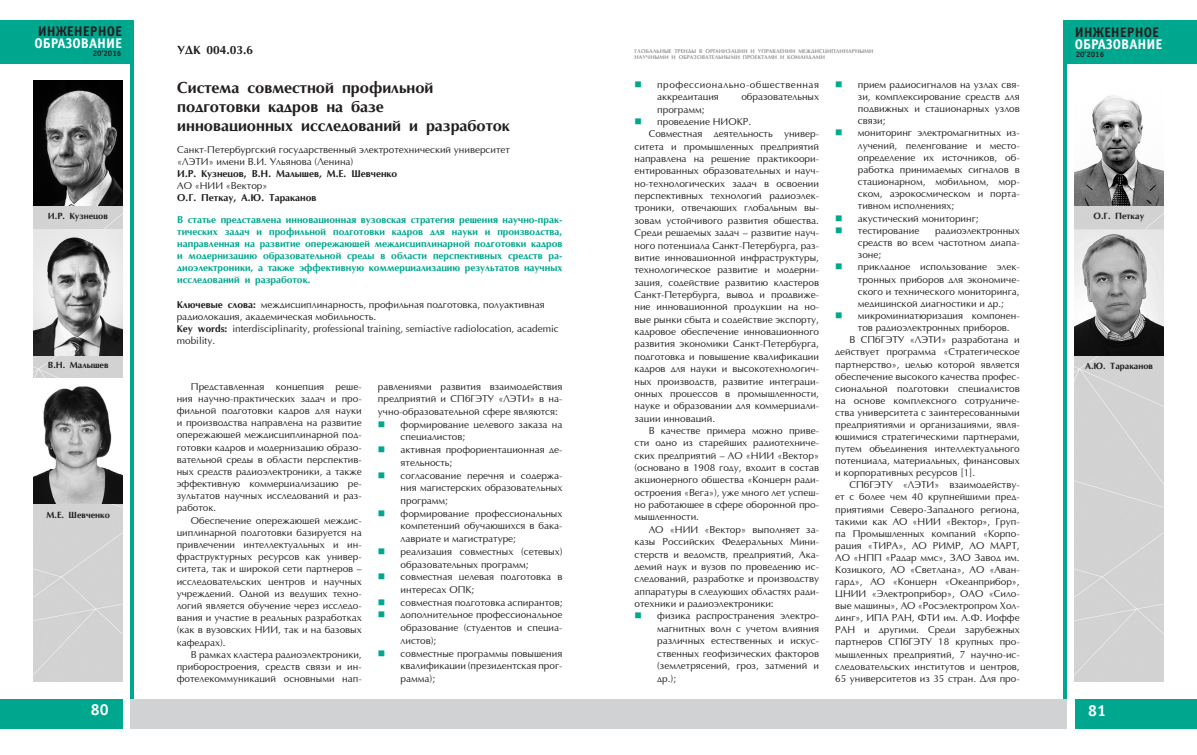
<style>
.page{position:relative;width:1197px;height:755px;background:#fff}
.page>*{position:absolute;margin:0;border:0;box-sizing:border-box;transform-origin:0 0}
.t1{font:700 16px/19.2px "AG Optima";color:#231f20}
.t2{font:700 16px "Officina Sans C";color:#fff}
.t3{font:700 14px "Officina Sans C";color:#fff}
.t4{font:700 14px "Officina Sans C";color:#231f20}
.t5{font:700 12px "AG Optima";color:#231f20}
.t6{font:10px/12.2px "Optima";color:#231f20;text-align:justify}
.t7{font:700 10px/12px "AG Optima";color:#00a78f;text-align:justify}
.t8{font:700 10px "AG Optima";color:#231f20}
.t9{font:10px/12.4px "Optima";letter-spacing:.05em;color:#231f20}
.t10{font:700 9px "AG Optima";color:#231f20}
.t11{font:700 8px "Officina Sans C";color:#231f20}
.t12{font:700 5.5px/6.6px "AG Optima";letter-spacing:.01em;color:#939598}
.s1{font-family:"AG Optima";font-weight:700}
</style>
<div class="page">
<div style="left:1063px;top:20px;width:133px;height:43px;background:#00a78f"></div>
<div style="left:1074px;top:698px;width:122px;height:30px;background:#00a78f"></div>
<hr style="left:1063px;top:45px;width:3px;height:653px;background:#00a78f">
<div style="left:598px;top:698px;width:468px;height:30px;background:#d1d2d4"></div>
<div style="left:1074px;top:170px;width:89px;height:511px;background:#d3d3d3"></div>
<div style="left:0;top:698px;width:122px;height:30px;background:#00a78f"></div>
<div style="left:0;top:20px;width:133px;height:43px;background:#00a78f"></div>
<hr style="left:130px;top:45px;width:3px;height:653px;background:#00a78f">
<div style="left:33px;top:206px;width:89px;height:475px;background:#d3d3d3"></div>
<div style="left:130px;top:698px;width:468px;height:30px;background:#d1d2d4"></div>
<img style="left:33px;top:80px;width:89px;height:126px">
<img style="left:34px;top:229px;width:89px;height:126px">
<img style="left:34px;top:378px;width:89px;height:125px">
<img style="left:1074px;top:95px;width:88px;height:110px">
<img style="left:1074px;top:229px;width:88px;height:126px">
<h2 class="t4" style="left:38px;top:23px;width:86px">ИНЖЕНЕРНОЕ</h2>
<h2 class="t3" style="left:34px;top:35px;width:89px">ОБРАЗОВАНИЕ</h2>
<p class="t11" style="left:93px;top:49px;width:30px">20’2016</p>
<p class="t5" style="left:177px;top:43px;width:78px">УДК 004.03.6</p>
<p class="t12" style="left:634px;top:48px;width:240px">ГЛОБАЛЬНЫЕ ТРЕНДЫ В ОРГАНИЗАЦИИ И УПРАВЛЕНИИ МЕЖДИСЦИПЛИНАРНЫМИ<br>НАУЧНЫМИ И ОБРАЗОВАТЕЛЬНЫМИ ПРОЕКТАМИ И КОМАНДАМИ</p>
<h2 class="t4" style="left:1074px;top:24px;width:86px">ИНЖЕНЕРНОЕ</h2>
<h2 class="t3" style="left:1074px;top:36px;width:89px">ОБРАЗОВАНИЕ</h2>
<p class="t11" style="left:1075px;top:49px;width:30px">20’2016</p>
<p class="t10" style="left:48px;top:211px;width:62px">И.Р. Кузнецов</p>
<p class="t10" style="left:48px;top:360px;width:62px">В.Н. Малышев</p>
<p class="t10" style="left:47px;top:509px;width:65px">М.Е. Шевченко</p>
<p class="t1" style="left:177px;top:78px;width:334px">Система совместной профильной подготовки кадров на базе<br>инновационных исследований и разработок</p>
<p class="t6" style="left:177px;top:144px;width:334px">Санкт-Петербургский государственный электротехнический университет «ЛЭТИ» имени В.И. Ульянова (Ленина)</p>
<p class="t8" style="left:177px;top:168px;width:222px">И.Р. Кузнецов, В.Н. Малышев, М.Е. Шевченко</p>
<p class="t6" style="left:177px;top:180px;width:92px">АО «НИИ «Вектор»</p>
<p class="t8" style="left:177px;top:192px;width:141px">О.Г. Петкау, А.Ю. Тараканов</p>
<p class="t7" style="left:177px;top:214px;width:386px">В статье представлена инновационная вузовская стратегия решения научно-прак&shy;тических задач и профильной подготовки кадров для науки и производства, направленная на развитие опережающей междисциплинарной подготовки кадров и модернизацию образовательной среды в области перспективных средств ра&shy;диоэлектроники, а также эффективную коммерциализацию результатов научных исследований и разработок.</p>
<p class="t6" style="left:177px;top:299px;width:369px"><span class="s1">Ключевые слова:</span> междисциплинарность, профильная подготовка, полуактивная радиолокация, академическая мобильность.</p>
<p class="t6" style="left:177px;top:323px;width:383px"><span class="s1">Key words:</span> interdisciplinarity, professional training, semiactive radiolocation, academic mobility.</p>
<p class="t6" style="left:177px;top:380px;width:186px;text-indent:14px">Представленная концепция реше&shy;ния научно-практических задач и про&shy;фильной подготовки кадров для науки и производства направлена на развитие опережающей междисциплинарной под&shy;готовки кадров и модернизацию образо&shy;вательной среды в области перспектив&shy;ных средств радиоэлектроники, а также эффективную коммерциализацию ре&shy;зультатов научных исследований и раз&shy;работок.</p>
<p class="t6" style="left:177px;top:514px;width:186px;text-indent:14px">Обеспечение опережающей междис&shy;циплинарной подготовки базируется на привлечении интеллектуальных и ин&shy;фраструктурных ресурсов как универ&shy;ситета, так и широкой сети партнеров – исследовательских центров и научных учреждений. Одной из ведущих техно&shy;логий является обучение через исследо&shy;вания и участие в реальных разработках (как в вузовских НИИ, так и на базовых кафедрах).</p>
<p class="t6" style="left:177px;top:648px;width:186px;text-indent:14px">В рамках кластера радиоэлектроники, приборостроения, средств связи и ин&shy;фотелекоммуникаций основными нап-</p>
<p class="t6" style="left:378px;top:380px;width:186px;line-height:12.6px">равлениями развития взаимодействия предприятий и СПбГЭТУ «ЛЭТИ» в на&shy;учно-образовательной сфере являются:</p>
<p class="t6" style="left:400px;top:418px;width:163px;line-height:12.7px">формирование целевого заказа на специалистов;</p>
<p class="t6" style="left:400px;top:443px;width:163px;line-height:12.7px">активная профориентационная де&shy;ятельность;</p>
<p class="t6" style="left:400px;top:469px;width:163px;line-height:12.7px">согласование перечня и содержа&shy;ния магистерских образовательных программ;</p>
<p class="t6" style="left:400px;top:507px;width:163px;line-height:12.7px">формирование профессиональных компетенций обучающихся в бака&shy;лавриате и магистратуре;</p>
<p class="t6" style="left:400px;top:545px;width:163px;line-height:12.7px">реализация совместных (сетевых) образовательных программ;</p>
<p class="t6" style="left:400px;top:570px;width:163px;line-height:12.7px">совместная целевая подготовка в интересах ОПК;</p>
<p class="t6" style="left:400px;top:596px;width:163px">совместная подготовка аспирантов;</p>
<p class="t6" style="left:400px;top:608px;width:163px;line-height:12.7px">дополнительное профессиональное образование (студентов и специа&shy;листов);</p>
<p class="t6" style="left:400px;top:647px;width:163px;line-height:12.7px">совместные программы повышения квалификации (президентская прог&shy;рамма);</p>
<p class="t9" style="left:657px;top:78px;width:163px">профессионально-общественная аккредитация</p>
<p class="t6" style="left:741px;top:91px;width:79px">образовательных</p>
<p class="t6" style="left:657px;top:103px;width:49px">программ;</p>
<p class="t6" style="left:657px;top:116px;width:96px">проведение НИОКР.</p>
<p class="t6" style="left:634px;top:128px;width:186px;text-indent:14px">Совместная деятельность универ&shy;ситета и промышленных предприятий направлена на решение практикоори&shy;ентированных образовательных и науч&shy;но-технологических задач в освоении перспективных технологий радиоэлек&shy;троники, отвечающих глобальным вы&shy;зовам устойчивого развития общества.<br>Среди решаемых задач – развитие науч&shy;ного потенциала Санкт-Петербурга, раз&shy;витие инновационной инфраструктуры, технологическое развитие и модерни&shy;зация, содействие развитию кластеров Санкт-Петербурга, вывод и продвиже&shy;ние инновационной продукции на но&shy;вые рынки сбыта и содействие экспорту, кадровое обеспечение инновационного развития экономики Санкт-Петербурга, подготовка и повышение квалификации кадров для науки и высокотехнологич&shy;ных производств, развитие интеграци&shy;онных процессов в промышленности, науке и образовании для коммерциали&shy;зации инноваций.</p>
<p class="t6" style="left:634px;top:424px;width:186px;text-indent:14px">В качестве примера можно приве&shy;сти одно из старейших радиотехниче&shy;ских предприятий – АО «НИИ «Вектор» (основано в 1908 году, входит в состав акционерного общества «Концерн ради&shy;остроения «Вега»), уже много лет успеш&shy;но работающее в сфере оборонной про&shy;мышленности.</p>
<p class="t6" style="left:634px;top:523px;width:186px;text-indent:14px">АО «НИИ «Вектор» выполняет за&shy;казы Российских Федеральных Мини&shy;стерств и ведомств, предприятий, Ака&shy;демий наук и вузов по проведению ис&shy;следований, разработке и производству аппаратуры в следующих областях ради&shy;отехники и радиоэлектроники:</p>
<p class="t6" style="left:657px;top:610px;width:163px">физика распространения электро&shy;магнитных волн с учетом влияния различных естественных и искус&shy;ственных геофизических факторов (землетрясений, гроз, затмений и др.);</p>
<p class="t6" style="left:857px;top:78px;width:163px">прием радиосигналов на узлах свя&shy;зи, комплексирование средств для подвижных и стационарных узлов связи;</p>
<p class="t6" style="left:857px;top:127px;width:163px">мониторинг электромагнитных из&shy;лучений, пеленгование и место&shy;определение их источников, об&shy;работка принимаемых сигналов в стационарном, мобильном, мор&shy;ском, аэрокосмическом и порта&shy;тивном исполнениях;</p>
<p class="t6" style="left:857px;top:212px;width:122px">акустический мониторинг;</p>
<p class="t6" style="left:857px;top:224px;width:63px">тестирование</p>
<p class="t6" style="left:857px;top:224px;width:163px;text-indent:77px">радиоэлектронных средств во всем частотном диапа&shy;зоне;</p>
<p class="t6" style="left:857px;top:261px;width:163px">прикладное использование элек&shy;тронных приборов для экономиче&shy;ского и технического мониторинга, медицинской диагностики и др.;</p>
<p class="t6" style="left:857px;top:310px;width:163px">микроминиатюризация компонен&shy;тов радиоэлектронных приборов.</p>
<p class="t6" style="left:835px;top:334px;width:186px;text-indent:14px">В СПбГЭТУ «ЛЭТИ» разработана и действует программа «Стратегическое партнерство», целью которой является обеспечение высокого качества профес&shy;сиональной подготовки специалистов на основе комплексного сотрудниче&shy;ства университета с заинтересованными предприятиями и организациями, явля&shy;ющимися стратегическими партнерами, путем объединения интеллектуального потенциала, материальных, финансовых и корпоративных ресурсов [1].</p>
<p class="t6" style="left:835px;top:479px;width:186px;text-indent:14px">СПбГЭТУ «ЛЭТИ» взаимодейству&shy;ет с более чем 40 крупнейшими пред&shy;приятиями Северо-Западного региона, такими как АО «НИИ «Вектор», Груп&shy;па Промышленных компаний «Корпо&shy;рация «ТИРА», АО РИМР, АО МАРТ, АО «НПП «Радар ммс», ЗАО Завод им.<br>Козицкого, АО «Светлана», АО «Аван&shy;гард», АО «Концерн «Океанприбор», ЦНИИ «Электроприбор», ОАО «Сило&shy;вые машины», АО «Росэлектропром Хол&shy;динг», ИПА РАН, ФТИ им. А.Ф. Иоффе РАН и другими. Среди зарубежных партнеров СПбГЭТУ 18 крупных про&shy;мышленных предприятий, 7 научно-ис&shy;следовательских институтов и центров, 65 университетов из 35 стран. Для про-</p>
<p class="t10" style="left:1093px;top:211px;width:52px">О.Г. Петкау</p>
<p class="t10" style="left:1084px;top:360px;width:69px">А.Ю. Тараканов</p>
<p class="t2" style="left:91px;top:700px;width:19px">80</p>
<p class="t2" style="left:1088px;top:700px;width:19px">81</p>
</div>
